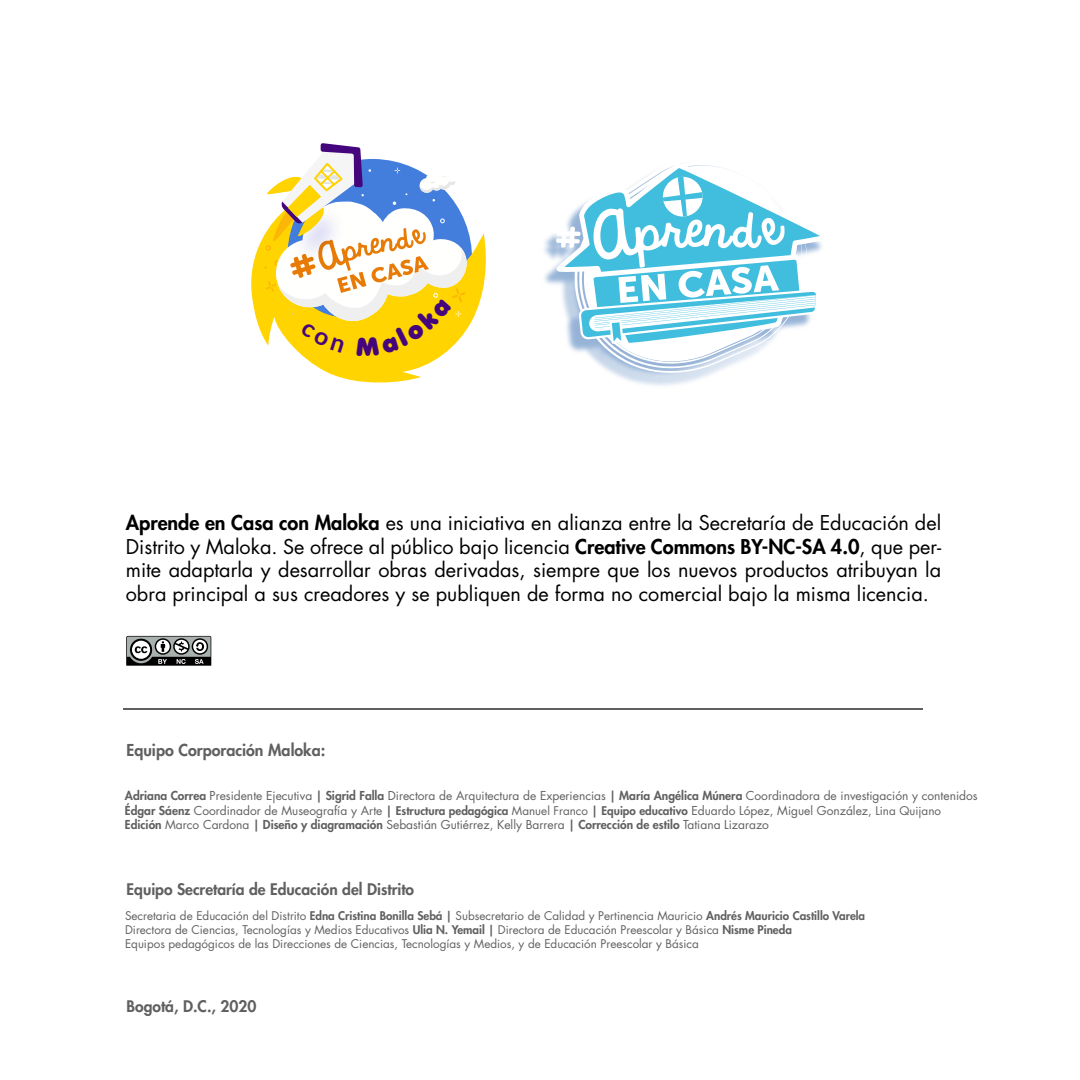
<style>
.page{position:relative;width:1080px;height:1080px;background:#fff}
.page>*{position:absolute;margin:0;border:0;box-sizing:border-box;transform-origin:0 0}
.t1{font:19.8px/23.8px "Futura Std";color:#000;text-align:justify}
.t2{font:800 16px "Futura Std";color:#606060}
.t3{font:800 15.6px "Futura Std";color:#606060}
.t4{font:12px/14.4px "Futura Std";color:#606060}
.t5{font:11.7px/14px "Futura Std";color:#606060}
.s1{font-weight:800}
.s2{font-weight:800;font-size:11.7px}
.s3{font-size:11.7px}
</style>
<div class="page">
<img style="left:544px;top:234px;width:169px;height:152px">
<svg style="left:574px;top:369px;width:148px;height:4px"></svg>
<svg style="left:556px;top:163px;width:262px;height:206px"></svg>
<svg style="left:126px;top:636px;width:85px;height:30px;background:#727472"></svg>
<hr style="left:123px;top:708px;width:800px;height:2px;background:#606060">
<svg style="left:251px;top:143px;width:235px;height:240px"></svg>
<p class="t1" style="left:126px;top:511px;width:817px"><span class="s1">Aprende en Casa con Maloka</span> es una iniciativa en alianza entre la Secretaría de Educación del Distrito y Maloka. Se ofrece al público bajo licencia <span class="s1">Creative Commons BY-NC-SA 4.0</span>, que per&shy;mite adaptarla y desarrollar obras derivadas, siempre que los nuevos productos atribuyan la obra principal a sus creadores y se publiquen de forma no comercial bajo la misma licencia.</p>
<h2 class="t2" style="left:127px;top:740px;width:200px">Equipo Corporación Maloka:</h2>
<p class="t4" style="left:125px;top:789px;width:854px"><span class="s1">Adriana Correa</span> Presidente Ejecutiva <span class="s1">| Sigrid Falla</span> Directora de Arquitectura de Experiencias <span class="s1">| María Angélica Múnera</span> Coordinadora de investigación y contenidos<br><span class="s1">Édgar Sáenz</span> Coordinador de Museografía y Arte <span class="s1">|</span> <span class="s2">Estructura pedagógica</span> <span class="s3">Manuel Franco</span> <span class="s1">|</span> <span class="s2">Equipo educativo</span> Eduardo López, Miguel González, <span class="s3">Lina Quijano<br></span><span class="s1">Edición</span> Marco Cardona <span class="s1">| Diseño y diagramación</span> Sebastián Gutiérrez, Kelly Barrera <span class="s1">| Corrección de estilo</span> Tatiana Lizarazo</p>
<p class="t3" style="left:127px;top:879px;width:289px">Equipo Secretaría de Educación del Distrito</p>
<p class="t5" style="left:125px;top:909px;width:742px">Secretaria de Educación del Distrito <span class="s1">Edna Cristina Bonilla Sebá |</span> Subsecretario de Calidad y Pertinencia Mauricio <span class="s1">Andrés Mauricio Castillo Varela<br></span>Directora de Ciencias, Tecnologías y Medios Educativos <span class="s1">Ulia N. Yemail |</span> Directora de Educación Preescolar y Básica <span class="s1">Nisme Pineda<br></span>Equipos pedagógicos de las Direcciones de Ciencias, Tecnologías y Medios, y de Educación Preescolar y Básica</p>
<p class="t3" style="left:127px;top:997px;width:131px">Bogotá, D.C., 2020</p>
</div>
